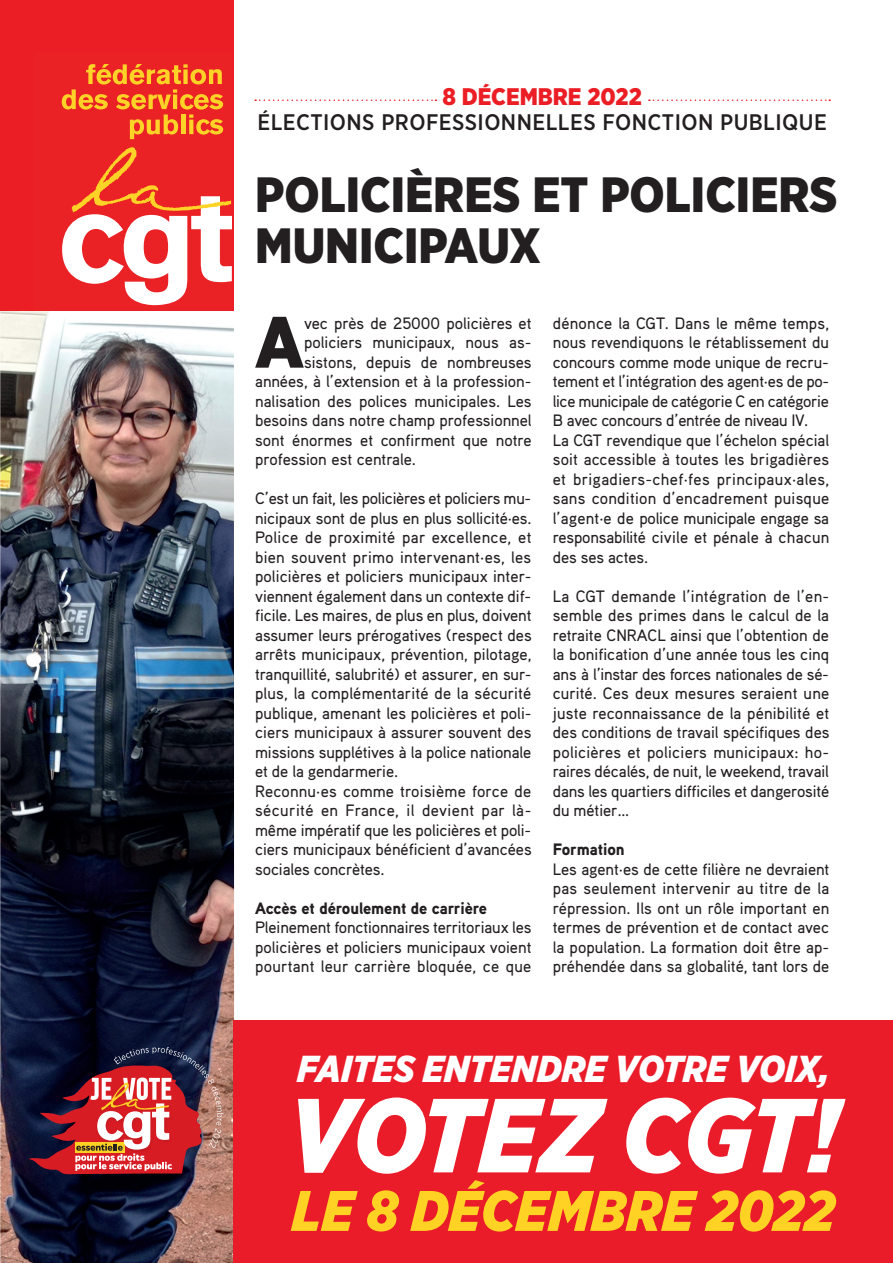
<style>
.page{position:relative;width:893px;height:1263px;background:#fff}
.page>*{position:absolute;margin:0;border:0;box-sizing:border-box;transform-origin:0 0}
.t1{font:italic 900 105px "Gotham Narrow";letter-spacing:-.015em;color:#fff}
.t2{font:900 72.15px "Gotham Narrow";color:#231f20}
.t3{font:italic 900 57px "Gotham Narrow";color:#ffd224}
.t4{font:900 49.5px/51px "Gotham Narrow";color:#231f20}
.t5{font:italic 900 37.5px "Gotham Narrow";color:#fff}
.t6{font:900 24px "Gotham Narrow";color:#ec1e25}
.t7{font:500 22.5px "Gotham Narrow";letter-spacing:.02em;color:#231f20}
.t8{font:500 16.5px/19.5px "Aaux Pro";color:#231f20;text-align:justify}
.t9{font:900 16.5px "Aaux Pro";letter-spacing:-.005em;color:#231f20}
</style>
<div class="page">
<img style="left:0;top:310px;width:234px;height:953px">
<div style="left:0;top:0;width:234px;height:310px;background:#ec1e25"></div>
<svg style="left:62px;top:147px;width:170px;height:158px"></svg>
<svg style="left:62px;top:64px;width:161px;height:75px"></svg>
<div style="left:234px;top:1020px;width:659px;height:243px;background:#ea1c29"></div>
<svg style="left:28px;top:1047px;width:195px;height:127px;background:#8b444c"></svg>
<svg style="left:255px;top:99px;width:181px;height:2px"></svg>
<svg style="left:649px;top:99px;width:181px;height:2px"></svg>
<h3 class="t6" style="left:442px;top:80px;width:201px">8 DÉCEMBRE 2022</h3>
<h3 class="t7" style="left:257px;top:108px;width:571px">ÉLECTIONS PROFESSIONNELLES FONCTION PUBLIQUE</h3>
<h3 class="t4" style="left:255px;top:169px;width:584px">POLICIÈRES ET POLICIERS<br>MUNICIPAUX</h3>
<h2 class="t2" style="left:255px;top:295px;width:51px">A</h2>
<p class="t8" style="left:304px;top:313px;width:229px">vec près de 25000 policières et</p>
<p class="t8" style="left:304px;top:332px;width:229px">policiers municipaux, nous as-</p>
<p class="t8" style="left:304px;top:352px;width:229px">sistons, depuis de nombreuses</p>
<p class="t8" style="left:255px;top:371px;width:278px">années, à l’extension et à la profession-</p>
<p class="t8" style="left:255px;top:391px;width:278px">nalisation des polices municipales. Les</p>
<p class="t8" style="left:255px;top:410px;width:278px">besoins dans notre champ professionnel</p>
<p class="t8" style="left:255px;top:430px;width:278px">sont énormes et confirment que notre</p>
<p class="t8" style="left:255px;top:449px;width:162px">profession est centrale.</p>
<p class="t8" style="left:255px;top:488px;width:278px;text-align:left">C’est un fait, les policières et policiers mu&shy;nicipaux sont de plus en plus sollicité·es.<br>Police de proximité par excellence, et bien souvent primo intervenant·es, les policières et policiers municipaux inter&shy;viennent également dans un contexte dif&shy;ficile. Les maires, de plus en plus, doivent assumer leurs prérogatives (respect des arrêts municipaux, prévention, pilotage, tranquillité, salubrité) et assurer, en sur&shy;plus, la complémentarité de la sécurité publique, amenant les policières et poli&shy;ciers municipaux à assurer souvent des missions supplétives à la police nationale et de la gendarmerie.<br>Reconnu·es comme troisième force de sécurité en France, il devient par là&shy;même impératif que les policières et poli&shy;ciers municipaux bénéficient d’avancées sociales concrètes.</p>
<p class="t9" style="left:255px;top:897px;width:233px">Accès et déroulement de carrière</p>
<p class="t8" style="left:255px;top:917px;width:278px">Pleinement fonctionnaires territoriaux les policières et policiers municipaux voient pourtant leur carrière bloquée, ce que</p>
<p class="t8" style="left:553px;top:313px;width:278px;text-align:left">dénonce la CGT. Dans le même temps, nous revendiquons le rétablissement du concours comme mode unique de recru&shy;tement et l’intégration des agent·es de po&shy;lice municipale de catégorie C en catégorie B avec concours d’entrée de niveau IV.<br>La CGT revendique que l’échelon spécial soit accessible à toutes les brigadières et brigadiers-chef·fes principaux·ales, sans condition d’encadrement puisque l’agent·e de police municipale engage sa responsabilité civile et pénale à chacun des ses actes.</p>
<p class="t8" style="left:553px;top:586px;width:278px">La CGT demande l’intégration de l’en&shy;semble des primes dans le calcul de la retraite CNRACL ainsi que l’obtention de la bonification d’une année tous les cinq ans à l’instar des forces nationales de sé&shy;curité. Ces deux mesures seraient une juste reconnaissance de la pénibilité et des conditions de travail spécifiques des policières et policiers municipaux: ho&shy;raires décalés, de nuit, le weekend, travail dans les quartiers difficiles et dangerosité du métier…</p>
<p class="t9" style="left:553px;top:839px;width:73px">Formation</p>
<p class="t8" style="left:553px;top:859px;width:278px">Les agent·es de cette filière ne devraient pas seulement intervenir au titre de la répression. Ils ont un rôle important en termes de prévention et de contact avec la population. La formation doit être ap&shy;préhendée dans sa globalité, tant lors de</p>
<h3 class="t5" style="left:297px;top:1044px;width:534px">FAITES ENTENDRE VOTRE VOIX,</h3>
<h1 class="t1" style="left:287px;top:1066px;width:553px">VOTEZ CGT!</h1>
<h3 class="t3" style="left:292px;top:1173px;width:545px">LE 8 DÉCEMBRE 2022</h3>
</div>
